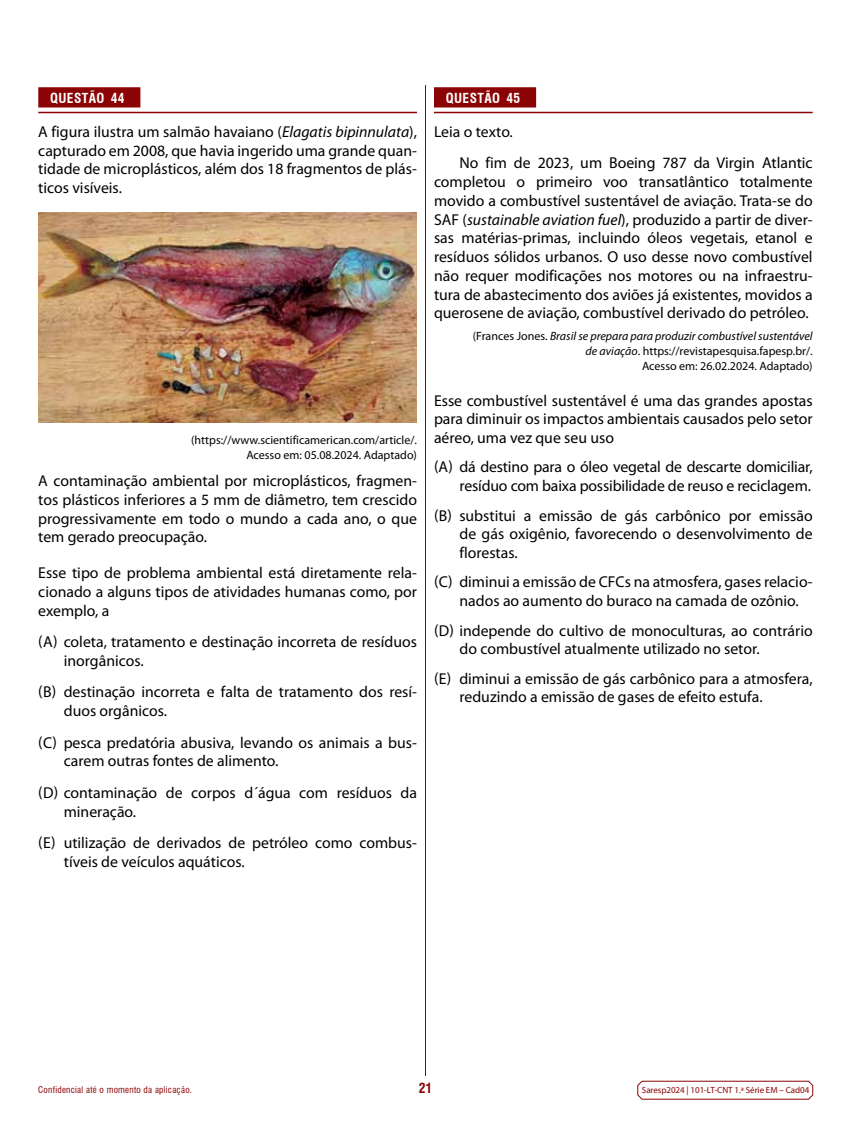
<style>
.page{position:relative;width:851px;height:1127px;background:#fff}
.page>*{position:absolute;margin:0;border:0;box-sizing:border-box;transform-origin:0 0}
.t1{font:15.75px/18.8px "Myriad Pro";color:#000}
.t2{font:700 condensed 13.5px "Swiss 721 BT";letter-spacing:.03em;color:#fff}
.t3{font:700 condensed 13.5px "Swiss 721 BT";color:#8b0304}
.t4{font:12px/15px "Myriad Pro";color:#000;text-align:right}
.t5{font:9px "Myriad Pro";letter-spacing:-.005em;color:#8b0304}
.t6{font:condensed 9px "Swiss 721 BT";letter-spacing:.03em;color:#8b0304}
.s1{font-style:italic}
</style>
<div class="page">
<svg style="left:637px;top:1080px;width:176px;height:20px"></svg>
<hr style="left:425px;top:85px;width:1px;height:991px;background:#8b0304">
<div style="left:434px;top:87px;width:102px;height:20px;background:#8b0304"></div>
<hr style="left:434px;top:112px;width:378px;height:1px;background:#8b0304">
<div style="left:38px;top:87px;width:102px;height:20px;background:#8b0304"></div>
<hr style="left:38px;top:112px;width:379px;height:1px;background:#8b0304">
<img style="left:38px;top:212px;width:379px;height:210px">
<p class="t2" style="left:50px;top:90px;width:76px">QUESTÃO 44</p>
<p class="t1" style="left:38px;top:122px;width:380px;text-align:justify">A figura ilustra um salmão havaiano (<span class="s1">Elagatis bipinnulata</span>), capturado em 2008, que havia ingerido uma grande quan&shy;tidade de microplásticos, além dos 18 fragmentos de plás&shy;ticos visíveis.</p>
<p class="t4" style="left:191px;top:432px;width:227px">(https://www.scientificamerican.com/article/.<br>Acesso em: 05.08.2024. Adaptado)</p>
<p class="t1" style="left:38px;top:471px;width:380px;text-align:justify">A contaminação ambiental por microplásticos, fragmen&shy;tos plásticos inferiores a 5 mm de diâmetro, tem crescido progressivamente em todo o mundo a cada ano, o que tem gerado preocupação.</p>
<p class="t1" style="left:38px;top:563px;width:380px;text-align:justify">Esse tipo de problema ambiental está diretamente rela&shy;cionado a alguns tipos de atividades humanas como, por exemplo, a</p>
<p class="t1" style="left:64px;top:632px;width:354px;text-indent:-26px">(A) coleta, tratamento e destinação incorreta de resíduos inorgânicos.</p>
<p class="t1" style="left:64px;top:682px;width:353px;text-indent:-26px">(B) destinação incorreta e falta de tratamento dos resí&shy;duos orgânicos.</p>
<p class="t1" style="left:64px;top:733px;width:353px;text-indent:-26px">(C) pesca predatória abusiva, levando os animais a bus&shy;carem outras fontes de alimento.</p>
<p class="t1" style="left:64px;top:783px;width:354px;text-indent:-26px">(D) contaminação de corpos d´água com resíduos da mineração.</p>
<p class="t1" style="left:64px;top:833px;width:353px;text-indent:-26px">(E) utilização de derivados de petróleo como combus&shy;tíveis de veículos aquáticos.</p>
<p class="t2" style="left:446px;top:90px;width:76px">QUESTÃO 45</p>
<p class="t1" style="left:459px;top:116px;width:354px;line-height:31.5px;text-indent:-26px">Leia o texto.<br>No fim de 2023, um Boeing 787 da Virgin Atlantic</p>
<p class="t1" style="left:434px;top:172px;width:380px;text-align:justify">completou o primeiro voo transatlântico totalmente movido a combustível sustentável de aviação. Trata-se do SAF (<span class="s1">sustainable aviation fuel</span>), produzido a partir de diver&shy;sas matérias-primas, incluindo óleos vegetais, etanol e resíduos sólidos urbanos. O uso desse novo combustível não requer modificações nos motores ou na infraestru&shy;tura de abastecimento dos aviões já existentes, movidos a querosene de aviação, combustível derivado do petróleo.</p>
<p class="t4" style="left:472px;top:328px;width:341px">(Frances Jones. <span class="s1">Brasil se prepara para produzir combustível sustentável de aviação</span>. https://revistapesquisa.fapesp.br/.<br>Acesso em: 26.02.2024. Adaptado)</p>
<p class="t1" style="left:434px;top:391px;width:380px;text-align:justify">Esse combustível sustentável é uma das grandes apostas para diminuir os impactos ambientais causados pelo setor aéreo, uma vez que seu uso</p>
<p class="t1" style="left:434px;top:457px;width:380px;text-align:right">(A) dá destino para o óleo vegetal de descarte domiciliar, resíduo com baixa possibilidade de reuso e reciclagem.</p>
<p class="t1" style="left:459px;top:506px;width:354px;text-align:justify;text-indent:-26px">(B) substitui a emissão de gás carbônico por emissão de gás oxigênio, favorecendo o desenvolvimento de florestas.</p>
<p class="t1" style="left:459px;top:572px;width:354px;text-indent:-26px">(C) diminui a emissão de CFCs na atmosfera, gases relacio&shy;nados ao aumento do buraco na camada de ozônio.</p>
<p class="t1" style="left:459px;top:621px;width:354px;text-indent:-26px">(D) independe do cultivo de monoculturas, ao contrário do combustível atualmente utilizado no setor.</p>
<p class="t1" style="left:459px;top:669px;width:354px;text-indent:-26px">(E) diminui a emissão de gás carbônico para a atmosfera, reduzindo a emissão de gases de efeito estufa.</p>
<p class="t6" style="left:38px;top:1084px;width:155px">Confidencial até o momento da aplicação.</p>
<p class="t3" style="left:418px;top:1079px;width:15px">21</p>
<p class="t5" style="left:642px;top:1084px;width:169px">Saresp2024 | 101-LT-CNT 1.ª Série EM – Cad04</p>
</div>
